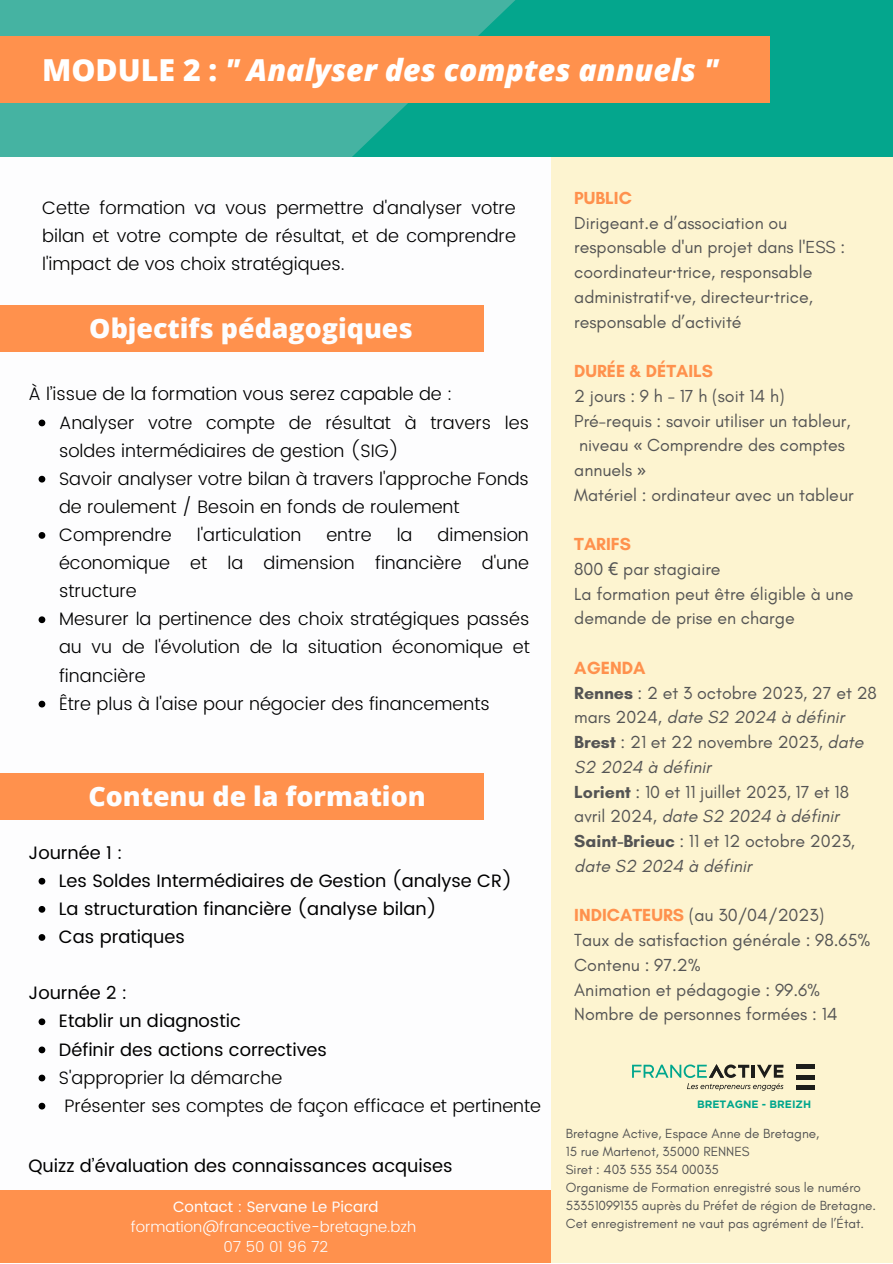
<style>
.page{position:relative;width:893px;height:1264px;background:#fff}
.page>*{position:absolute;margin:0;border:0;box-sizing:border-box;transform-origin:0 0}
.t1{font:italic 800 30.3px "Open Sans";color:#fff}
.t2{font:800 26.7px "Open Sans";color:#fdfdfe}
.t3{font:300 18px/28px "Poppins";color:#000}
.t4{font:18px/28px "Poppins";color:#000}
.t5{font:700 18px "Glacial Indifference";color:#ff914d}
.t6{font:17.85px/24.8px "Glacial Indifference";color:#545454}
.t7{font:17.7px/24.8px "Glacial Indifference";color:#545454}
.t8{font:700 17.7px "Glacial Indifference";color:#ff914d}
.t9{font:300 15px/20.2px "Poppins";color:#fdfdfe;text-align:center}
.t10{font:15px "Poppins";color:#fdfdfe}
.t11{font:13.5px/18px "Glacial Indifference";color:#545454}
.t12{font:700 10.65px "Gotham";color:#00a68d}
.s1{font-style:normal}
.s2{font-family:"Noto Sans"}
.s3{font-weight:700;color:#ff914d}
.s4{font-weight:700}
.s5{font-style:italic}
</style>
<div class="page">
<div style="left:551px;top:136px;width:341px;height:1126px;background:#fdf4d0"></div>
<div style="left:0;top:0;width:892px;height:156px;background:#04a68d"></div>
<svg style="left:0;top:0;width:593px;height:157px;fill:#45b3a2"></svg>
<div style="left:0;top:36px;width:769px;height:66px;background:#ff914d"></div>
<div style="left:0;top:305px;width:483px;height:46px;background:#ff914d"></div>
<svg style="left:39px;top:419px;width:6px;height:7px"></svg>
<svg style="left:39px;top:476px;width:6px;height:6px"></svg>
<svg style="left:39px;top:532px;width:6px;height:7px"></svg>
<svg style="left:39px;top:616px;width:6px;height:7px"></svg>
<svg style="left:39px;top:700px;width:6px;height:7px"></svg>
<div style="left:0;top:773px;width:483px;height:46px;background:#ff914d"></div>
<svg style="left:39px;top:877px;width:6px;height:7px"></svg>
<svg style="left:39px;top:906px;width:6px;height:6px"></svg>
<svg style="left:39px;top:934px;width:6px;height:6px"></svg>
<svg style="left:39px;top:1018px;width:6px;height:7px"></svg>
<svg style="left:39px;top:1046px;width:6px;height:7px"></svg>
<svg style="left:39px;top:1074px;width:6px;height:7px"></svg>
<svg style="left:39px;top:1102px;width:6px;height:7px"></svg>
<div style="left:0;top:1190px;width:551px;height:72px;background:#ff914d"></div>
<svg style="left:632px;top:1064px;width:151px;height:26px"></svg>
<hr style="left:796px;top:1064px;width:18px;height:4px;background:#1d1d1b">
<hr style="left:796px;top:1075px;width:18px;height:4px;background:#1d1d1b">
<hr style="left:796px;top:1085px;width:18px;height:4px;background:#1d1d1b">
<h1 class="t1" style="left:42px;top:49px;width:677px"><span class="s1">MODULE 2 :</span> " Analyser des comptes annuels "</h1>
<p class="t3" style="left:42px;top:193px;width:475px;text-align:justify">Cette formation va vous permettre d'analyser votre bilan et votre compte de résultat, et de comprendre l'impact de vos choix stratégiques.</p>
<h2 class="t2" style="left:89px;top:309px;width:325px">Objectifs pédagogiques</h2>
<p class="t3" style="left:28px;top:380px;width:425px">À l’issue de la formation vous serez capable de :</p>
<p class="t3" style="left:59px;top:408px;width:471px">Analyser votre compte de résultat à travers les soldes intermédiaires de gestion (SIG)<br>Savoir analyser votre bilan à travers l'approche Fonds de roulement / Besoin en fonds de roulement Comprendre</p>
<p class="t3" style="left:197px;top:521px;width:106px">l'articulation</p>
<p class="t3" style="left:326px;top:521px;width:47px">entre</p>
<p class="t3" style="left:396px;top:521px;width:17px">la</p>
<p class="t3" style="left:59px;top:521px;width:472px;text-indent:378px">dimension économique et la dimension financière d'une structure<br>Mesurer la pertinence des choix stratégiques passés au vu de l'évolution de la situation économique et financière<br>Être plus à l'aise pour négocier des financements</p>
<h2 class="t2" style="left:88px;top:777px;width:339px">Contenu de la formation</h2>
<p class="t4" style="left:28px;top:838px;width:96px">Journée 1 :</p>
<p class="t4" style="left:59px;top:866px;width:455px">Les Soldes Intermédiaires de Gestion (analyse CR)<br>La structuration financière (analyse bilan)<br>Cas pratiques</p>
<p class="t4" style="left:28px;top:979px;width:100px">Journée 2 :</p>
<p class="t4" style="left:59px;top:1007px;width:269px">Etablir un diagnostic<br>Définir des actions correctives</p>
<p class="t3" style="left:59px;top:1063px;width:483px">S'approprier la démarche<br>Présenter ses comptes de façon efficace et pertinente</p>
<p class="t4" style="left:28px;top:1152px;width:426px">Quizz d’évaluation des connaissances acquises</p>
<p class="t10" style="left:173px;top:1197px;width:207px">Contact : Servane Le Picard</p>
<p class="t9" style="left:131px;top:1216px;width:286px">formation@franceactive-bretagne.bzh<br>07 50 01 96 72</p>
<p class="t8" style="left:574px;top:187px;width:59px">PUBLIC</p>
<p class="t7" style="left:574px;top:210px;width:272px">Dirigeant.e d’association ou responsable d'un projet dans l'ESS : coordinateur<span class="s2">·</span>trice, responsable administratif<span class="s2">·</span>ve, directeur<span class="s2">·</span>trice, responsable d’activité</p>
<p class="t8" style="left:574px;top:360px;width:140px">DURÉE &amp; DÉTAILS</p>
<p class="t7" style="left:574px;top:383px;width:281px">2 jours : 9 h - 17 h (soit 14 h)<br>Pré-requis : savoir utiliser un tableur, niveau <span class="s2">«</span> Comprendre des comptes annuels <span class="s2">»<br></span>Matériel : ordinateur avec un tableur</p>
<p class="t7" style="left:574px;top:531px;width:280px"><span class="s3">TARIFS<br></span>800 <span class="s2">€</span> par stagiaire<br>La formation peut être éligible à une demande de prise en charge</p>
<p class="t5" style="left:574px;top:657px;width:73px">AGENDA</p>
<p class="t7" style="left:574px;top:680px;width:304px"><span class="s4">Rennes</span> : 2 et 3 octobre 2023, 27 et 28 mars 2024, <span class="s5">date S2 2024 à définir<br></span><span class="s4">Brest</span> : 21 et 22 novembre 2023, <span class="s5">date<br>S2 2024 à définir<br></span><span class="s4">Lorient</span> : 10 et 11 juillet 2023, 17 et 18 avril 2024, <span class="s5">date S2 2024 à définir<br></span><span class="s4">Saint-Brieuc</span> : 11 et 12 octobre 2023, <span class="s5">date S2 2024 à définir</span></p>
<p class="t6" style="left:574px;top:902px;width:298px"><span class="s3">INDICATEURS</span> (au 30/04/2023)<br>Taux de satisfaction générale : 98.65%<br>Contenu : 97.2%<br>Animation et pédagogie : 99.6%<br>Nombre de personnes formées : 14</p>
<p class="t12" style="left:697px;top:1097px;width:116px">BRETAGNE - BREIZH</p>
<p class="t11" style="left:565px;top:1123px;width:312px">Bretagne Active, Espace Anne de Bretagne,<br>15 rue Martenot, 35000 RENNES<br>Siret : 403 535 354 00035<br>Organisme de Formation enregistré sous le numéro 53351099135 auprès du Préfet de région de Bretagne.<br>Cet enregistrement ne vaut pas agrément de l’État.</p>
</div>
